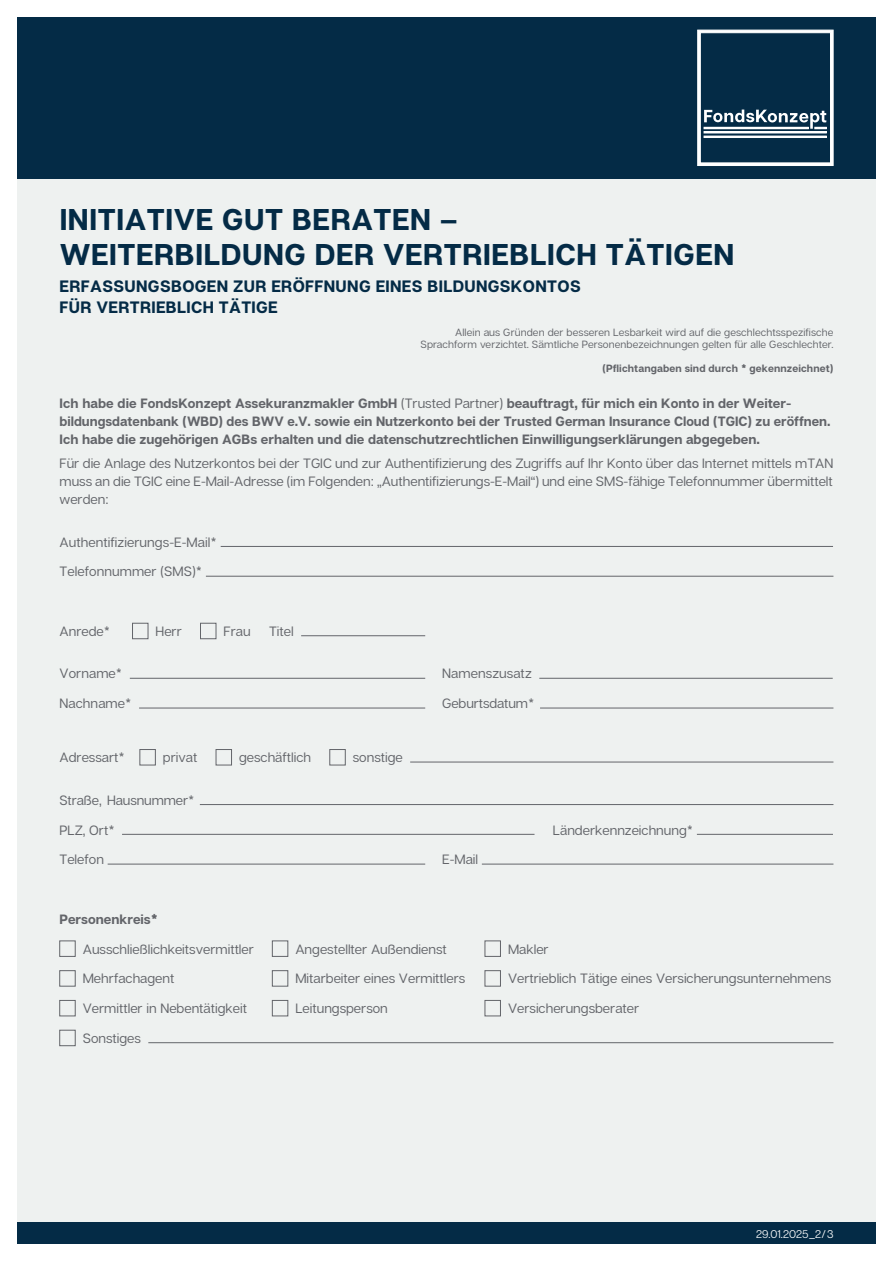
<style>
.page{position:relative;width:893px;height:1263px;background:#fff}
.page>*{position:absolute;margin:0;border:0;box-sizing:border-box;transform-origin:0 0}
.t1{font:700 30px/34.5px "Articulat CF";letter-spacing:.02em;color:#042b46}
.t2{font:700 16.5px "Articulat CF";letter-spacing:.02em;color:#042b46}
.t3{font:13.5px/18px "Articulat CF";color:#63656a;text-align:justify}
.t4{font:700 13.5px/18px "Articulat CF";color:#63656a}
.t5{font:11.25px "Articulat CF";color:#fff}
.t6{font:10.5px "Articulat CF";letter-spacing:.01em;color:#63656a}
.t7{font:700 10.5px "Articulat CF";letter-spacing:.01em;color:#63656a}
.s1{font-weight:400}
</style>
<div class="page">
<div style="left:17px;top:17px;width:859px;height:1227px;background:#eef1f0"></div>
<div style="left:17px;top:17px;width:859px;height:162px;background:#042b46"></div>
<svg style="left:697px;top:29px;width:137px;height:137px"></svg>
<div style="left:17px;top:1222px;width:859px;height:22px;background:#042b46"></div>
<hr style="left:221px;top:546px;width:612px;height:1px;background:#63656a">
<hr style="left:206px;top:576px;width:627px;height:1px;background:#63656a">
<div style="left:132px;top:623px;width:16px;height:16px;border:1px solid #63656a"></div>
<div style="left:200px;top:623px;width:16px;height:16px;border:1px solid #63656a"></div>
<hr style="left:301px;top:635px;width:124px;height:1px;background:#63656a">
<hr style="left:130px;top:678px;width:295px;height:1px;background:#63656a">
<hr style="left:539px;top:678px;width:294px;height:1px;background:#63656a">
<hr style="left:139px;top:708px;width:286px;height:1px;background:#63656a">
<hr style="left:540px;top:708px;width:293px;height:1px;background:#63656a">
<div style="left:140px;top:749px;width:16px;height:16px;border:1px solid #63656a"></div>
<div style="left:216px;top:749px;width:16px;height:16px;border:1px solid #63656a"></div>
<div style="left:330px;top:749px;width:15px;height:16px;border:1px solid #63656a"></div>
<hr style="left:410px;top:762px;width:423px;height:1px;background:#63656a">
<hr style="left:200px;top:804px;width:633px;height:1px;background:#63656a">
<hr style="left:122px;top:834px;width:412px;height:1px;background:#63656a">
<hr style="left:697px;top:834px;width:136px;height:1px;background:#63656a">
<hr style="left:108px;top:864px;width:317px;height:1px;background:#63656a">
<hr style="left:482px;top:864px;width:351px;height:1px;background:#63656a">
<div style="left:272px;top:941px;width:16px;height:15px;border:1px solid #63656a"></div>
<div style="left:272px;top:970px;width:16px;height:16px;border:1px solid #63656a"></div>
<div style="left:485px;top:970px;width:16px;height:16px;border:1px solid #63656a"></div>
<div style="left:60px;top:1000px;width:15px;height:16px;border:1px solid #63656a"></div>
<div style="left:272px;top:1000px;width:16px;height:16px;border:1px solid #63656a"></div>
<div style="left:485px;top:1000px;width:16px;height:16px;border:1px solid #63656a"></div>
<div style="left:60px;top:1030px;width:15px;height:16px;border:1px solid #63656a"></div>
<hr style="left:148px;top:1042px;width:685px;height:1px;background:#63656a">
<p class="t1" style="left:60px;top:204px;width:676px">INITIATIVE GUT BERATEN –<br>WEITERBILDUNG DER VERTRIEBLICH TÄTIGEN</p>
<p class="t2" style="left:60px;top:276px;width:523px">ERFASSUNGSBOGEN ZUR ERÖFFNUNG EINES BILDUNGSKONTOS</p>
<p class="t2" style="left:60px;top:297px;width:220px">FÜR VERTRIEBLICH TÄTIGE</p>
<p class="t6" style="left:455px;top:326px;width:380px">Allein aus Gründen der besseren Lesbarkeit wird auf die geschlechtsspezifische</p>
<p class="t6" style="left:421px;top:338px;width:414px">Sprachform verzichtet. Sämtliche Personenbezeichnungen gelten für alle Geschlechter.</p>
<p class="t7" style="left:602px;top:362px;width:232px">(Pflichtangaben sind durch * gekennzeichnet)</p>
<p class="t4" style="left:60px;top:395px;width:773px">Ich habe die FondsKonzept Assekuranzmakler GmbH <span class="s1">(Trusted Partner)</span> beauftragt, für mich ein Konto in der Weiter&shy;bildungsdatenbank (WBD) des BWV e.V. sowie ein Nutzerkonto bei der Trusted German Insurance Cloud (TGIC) zu eröffnen.<br>Ich habe die zugehörigen AGBs erhalten und die datenschutzrechtlichen Einwilligungserklärungen abgegeben.</p>
<p class="t3" style="left:60px;top:455px;width:775px">Für die Anlage des Nutzerkontos bei der TGIC und zur Authentifizierung des Zugriffs auf Ihr Konto über das Internet mittels mTAN muss an die TGIC eine E-Mail-Adresse (im Folgenden: „Authentifizierungs-E-Mail“) und eine SMS-fähige Telefonnummer übermittelt werden:</p>
<p class="t3" style="left:60px;top:533px;width:159px">Authentifizierungs-E-Mail*</p>
<p class="t3" style="left:60px;top:563px;width:144px">Telefonnummer (SMS)*</p>
<p class="t3" style="left:60px;top:622px;width:52px">Anrede*</p>
<p class="t3" style="left:156px;top:622px;width:28px">Herr</p>
<p class="t3" style="left:224px;top:622px;width:29px">Frau</p>
<p class="t3" style="left:269px;top:622px;width:26px">Titel</p>
<p class="t3" style="left:60px;top:665px;width:64px">Vorname*</p>
<p class="t3" style="left:442px;top:665px;width:91px">Namenszusatz</p>
<p class="t3" style="left:60px;top:695px;width:74px">Nachname*</p>
<p class="t3" style="left:442px;top:695px;width:94px">Geburtsdatum*</p>
<p class="t3" style="left:60px;top:749px;width:67px">Adressart*</p>
<p class="t3" style="left:163px;top:749px;width:36px">privat</p>
<p class="t3" style="left:239px;top:749px;width:74px">geschäftlich</p>
<p class="t3" style="left:353px;top:749px;width:51px">sonstige</p>
<p class="t3" style="left:60px;top:791px;width:136px">Straße, Hausnummer*</p>
<p class="t3" style="left:60px;top:821px;width:57px">PLZ, Ort*</p>
<p class="t3" style="left:553px;top:821px;width:142px">Länderkennzeichnung*</p>
<p class="t3" style="left:60px;top:851px;width:46px">Telefon</p>
<p class="t3" style="left:442px;top:851px;width:37px">E-Mail</p>
<p class="t4" style="left:60px;top:911px;width:100px">Personenkreis*</p>
<p class="t3" style="left:83px;top:940px;width:173px">Ausschließlichkeitsvermittler</p>
<p class="t3" style="left:295px;top:940px;width:153px">Angestellter Außendienst</p>
<p class="t3" style="left:508px;top:940px;width:42px">Makler</p>
<p class="t3" style="left:83px;top:970px;width:93px">Mehrfachagent</p>
<p class="t3" style="left:295px;top:970px;width:172px">Mitarbeiter eines Vermittlers</p>
<p class="t3" style="left:508px;top:970px;width:325px">Vertrieblich Tätige eines Versicherungsunternehmens</p>
<p class="t3" style="left:83px;top:1000px;width:166px">Vermittler in Nebentätigkeit</p>
<p class="t3" style="left:295px;top:1000px;width:94px">Leitungsperson</p>
<p class="t3" style="left:508px;top:1000px;width:133px">Versicherungsberater</p>
<p class="t3" style="left:83px;top:1029px;width:60px">Sonstiges</p>
<p class="t5" style="left:756px;top:1227px;width:79px">29.01.2025_2/3</p>
</div>
